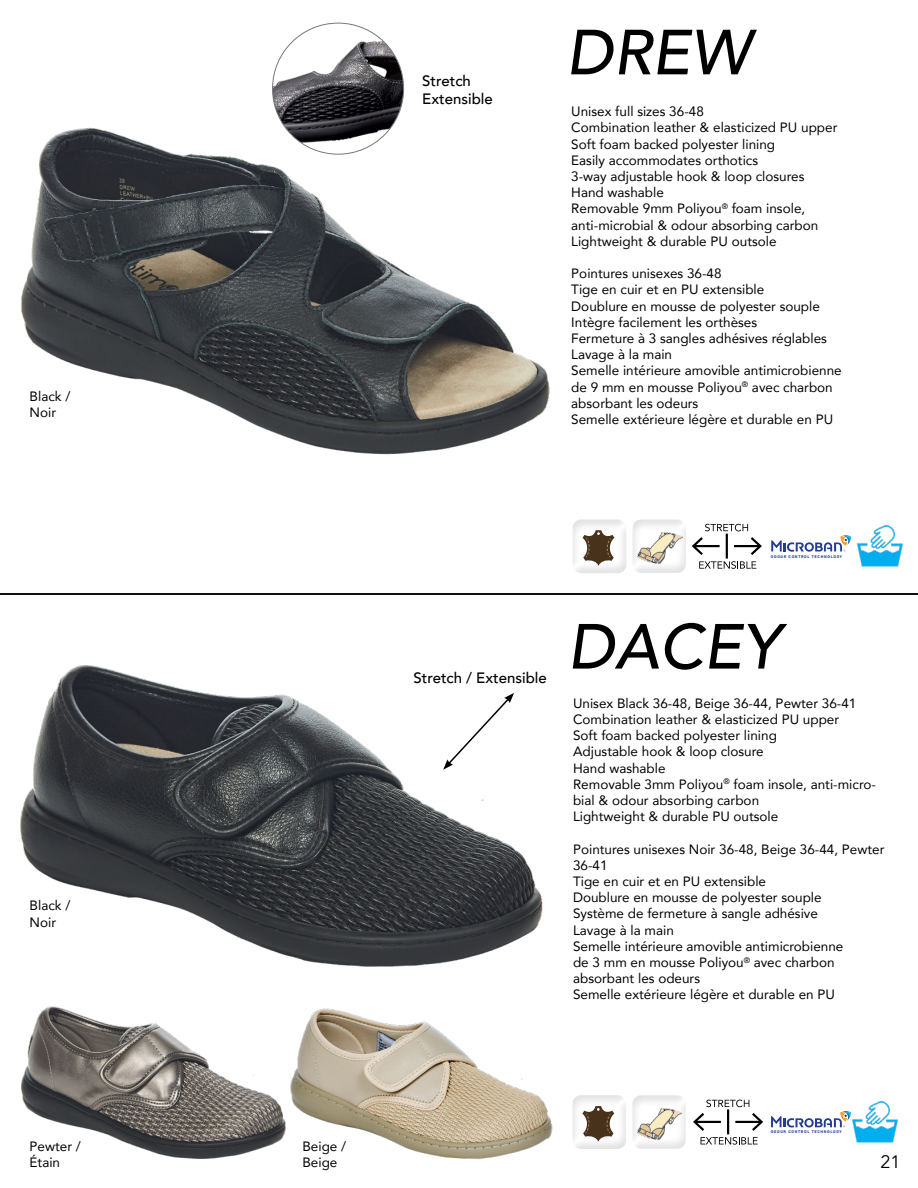
<style>
.page{position:relative;width:918px;height:1188px;background:#fff}
.page>*{position:absolute;margin:0;border:0;box-sizing:border-box;transform-origin:0 0}
.t1{font:italic 500 63px "Avenir";color:#000}
.t2{font:italic 500 63px "Avenir";color:#000}
.t3{font:18px "Avenir";color:#000}
.t4{font:500 15px "Avenir";color:#000}
.t5{font:13.5px/16.2px "Avenir";color:#000}
.t6{font:700 4.05px "Bio Sans";letter-spacing:.16em;color:#243d94}
</style>
<div class="page">
<img style="left:21px;top:108px;width:529px;height:347px">
<img style="left:273px;top:23px;width:131px;height:131px;border-radius:66px">
<hr style="left:726px;top:534px;width:2px;height:25px;background:#000">
<hr style="left:734px;top:545px;width:26px;height:2px;background:#000">
<svg style="left:751px;top:537px;width:11px;height:18px"></svg>
<hr style="left:694px;top:545px;width:26px;height:2px;background:#000">
<svg style="left:692px;top:537px;width:11px;height:18px"></svg>
<svg style="left:705px;top:524px;width:43px;height:7px"></svg>
<svg style="left:699px;top:561px;width:57px;height:8px"></svg>
<div style="left:632px;top:517px;width:56px;height:57px;background:#000;opacity:.12"></div>
<img style="left:635px;top:530px;width:47px;height:35px">
<div style="left:572px;top:518px;width:57px;height:57px;background:#000;opacity:.12"></div>
<svg style="left:583px;top:530px;width:31px;height:36px"></svg>
<img style="left:857px;top:525px;width:46px;height:42px">
<svg style="left:771px;top:535px;width:80px;height:17px"></svg>
<hr style="left:0;top:593px;width:918px;height:2px;background:#000">
<img style="left:20px;top:665px;width:523px;height:302px">
<img style="left:21px;top:1006px;width:258px;height:153px">
<svg style="left:443px;top:693px;width:71px;height:77px"></svg>
<img style="left:279px;top:1008px;width:274px;height:151px">
<hr style="left:727px;top:1109px;width:2px;height:25px;background:#000">
<hr style="left:735px;top:1121px;width:26px;height:2px;background:#000">
<svg style="left:752px;top:1113px;width:11px;height:18px"></svg>
<hr style="left:695px;top:1121px;width:26px;height:2px;background:#000">
<svg style="left:693px;top:1113px;width:11px;height:18px"></svg>
<svg style="left:706px;top:1100px;width:43px;height:7px"></svg>
<svg style="left:701px;top:1137px;width:57px;height:8px"></svg>
<div style="left:631px;top:1093px;width:57px;height:57px;background:#000;opacity:.12"></div>
<img style="left:635px;top:1106px;width:47px;height:35px">
<div style="left:571px;top:1093px;width:57px;height:57px;background:#000;opacity:.12"></div>
<svg style="left:582px;top:1106px;width:32px;height:36px"></svg>
<img style="left:852px;top:1101px;width:46px;height:42px">
<svg style="left:771px;top:1111px;width:80px;height:17px"></svg>
<p class="t5" style="left:30px;top:388px;width:42px">Black /</p>
<p class="t5" style="left:30px;top:404px;width:28px">Noir</p>
<p class="t5" style="left:30px;top:897px;width:42px">Black /</p>
<p class="t5" style="left:30px;top:913px;width:28px">Noir</p>
<p class="t5" style="left:30px;top:1138px;width:53px">Pewter /</p>
<p class="t5" style="left:30px;top:1154px;width:32px">Étain</p>
<p class="t5" style="left:302px;top:1138px;width:45px">Beige /</p>
<p class="t5" style="left:302px;top:1154px;width:37px">Beige</p>
<p class="t4" style="left:422px;top:68px;width:50px">Stretch</p>
<p class="t4" style="left:422px;top:86px;width:72px">Extensible</p>
<p class="t2" style="left:566px;top:15px;width:186px">DREW</p>
<p class="t5" style="left:571px;top:103px;width:134px">Unisex full sizes 36-48</p>
<p class="t5" style="left:571px;top:119px;width:268px">Combination leather &amp; elasticized PU upper</p>
<p class="t5" style="left:571px;top:135px;width:205px">Soft foam backed polyester lining</p>
<p class="t5" style="left:571px;top:152px;width:188px">Easily accommodates orthotics</p>
<p class="t5" style="left:571px;top:168px;width:235px">3-way adjustable hook &amp; loop closures</p>
<p class="t5" style="left:571px;top:184px;width:94px">Hand washable</p>
<p class="t5" style="left:571px;top:200px;width:248px">Removable 9mm Poliyou<sup>®</sup> foam insole, anti-microbial &amp; odour absorbing carbon</p>
<p class="t5" style="left:571px;top:233px;width:207px">Lightweight &amp; durable PU outsole</p>
<p class="t5" style="left:571px;top:265px;width:152px">Pointures unisexes 36-48</p>
<p class="t5" style="left:571px;top:281px;width:195px">Tige en cuir et en PU extensible</p>
<p class="t5" style="left:571px;top:297px;width:250px">Doublure en mousse de polyester souple</p>
<p class="t5" style="left:571px;top:314px;width:187px">Intègre facilement les orthèses</p>
<p class="t5" style="left:571px;top:330px;width:257px">Fermeture à 3 sangles adhésives réglables</p>
<p class="t5" style="left:571px;top:346px;width:102px">Lavage à la main</p>
<p class="t5" style="left:571px;top:362px;width:272px">Semelle intérieure amovible antimicrobienne de 9 mm en mousse Poliyou<sup>®</sup> avec charbon absorbant les odeurs</p>
<p class="t5" style="left:571px;top:411px;width:263px">Semelle extérieure légère et durable en PU</p>
<p class="t4" style="left:414px;top:665px;width:135px">Stretch / Extensible</p>
<p class="t6" style="left:771px;top:553px;width:73px">ODOUR CONTROL TECHNOLOGY</p>
<p class="t1" style="left:568px;top:609px;width:214px">DACEY</p>
<p class="t5" style="left:573px;top:695px;width:285px">Unisex Black 36-48, Beige 36-44, Pewter 36-41</p>
<p class="t5" style="left:573px;top:711px;width:268px">Combination leather &amp; elasticized PU upper</p>
<p class="t5" style="left:573px;top:727px;width:205px">Soft foam backed polyester lining</p>
<p class="t5" style="left:573px;top:743px;width:192px">Adjustable hook &amp; loop closure</p>
<p class="t5" style="left:573px;top:759px;width:94px">Hand washable</p>
<p class="t5" style="left:573px;top:776px;width:304px">Removable 3mm Poliyou<sup>®</sup> foam insole, anti-micro&shy;bial &amp; odour absorbing carbon</p>
<p class="t5" style="left:573px;top:808px;width:207px">Lightweight &amp; durable PU outsole</p>
<p class="t5" style="left:573px;top:840px;width:313px">Pointures unisexes Noir 36-48, Beige 36-44, Pewter<br>36-41</p>
<p class="t5" style="left:573px;top:873px;width:195px">Tige en cuir et en PU extensible</p>
<p class="t5" style="left:573px;top:889px;width:250px">Doublure en mousse de polyester souple</p>
<p class="t5" style="left:573px;top:905px;width:246px">Système de fermeture à sangle adhésive</p>
<p class="t5" style="left:573px;top:921px;width:102px">Lavage à la main</p>
<p class="t5" style="left:573px;top:938px;width:272px">Semelle intérieure amovible antimicrobienne de 3 mm en mousse Poliyou<sup>®</sup> avec charbon absorbant les odeurs</p>
<p class="t5" style="left:573px;top:986px;width:263px">Semelle extérieure légère et durable en PU</p>
<p class="t6" style="left:771px;top:1129px;width:73px">ODOUR CONTROL TECHNOLOGY</p>
<h2 class="t3" style="left:880px;top:1151px;width:22px">21</h2>
</div>
